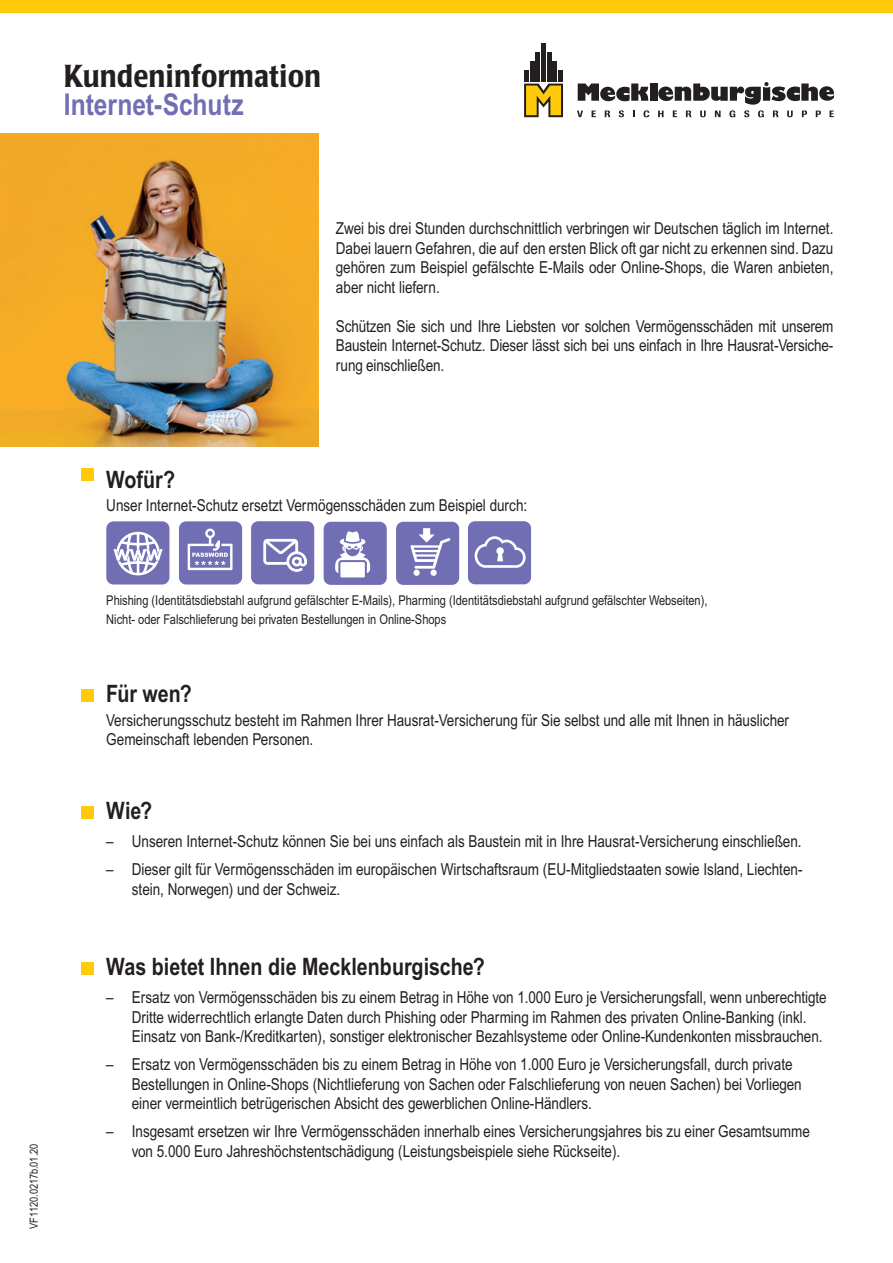
<style>
.page{position:relative;width:893px;height:1263px;background:#fff}
.page>*{position:absolute;margin:0;border:0;box-sizing:border-box;transform-origin:0 0}
.t1{font:500 condensed 31.5px "Laudatio BQ";color:#231f20}
.t2{font:700 30px "Arial Narrow MT Pro";color:#716eb3}
.t3{font:700 24px "Arial Narrow MT Pro";color:#231f20}
.t4{font:16.5px/19.5px "Arial Narrow MT Pro";color:#231f20}
.t5{font:13.5px "Arial Narrow MT Pro";color:#231f20}
.t6{font:11.25px "Arial Narrow MT Pro";color:#231f20}
</style>
<div class="page">
<img style="left:0;top:134px;width:319px;height:312px">
<div style="left:0;top:0;width:893px;height:13px;background:#feca0a"></div>
<div style="left:106px;top:521px;width:63px;height:63px;background:#716eb3;border-radius:7px"></div>
<svg style="left:113px;top:521px;width:50px;height:55px"></svg>
<div style="left:179px;top:521px;width:63px;height:63px;background:#716eb3;border-radius:7px"></div>
<svg style="left:188px;top:529px;width:45px;height:41px"></svg>
<div style="left:251px;top:521px;width:63px;height:63px;background:#716eb3;border-radius:7px"></div>
<svg style="left:263px;top:538px;width:44px;height:34px"></svg>
<div style="left:324px;top:522px;width:63px;height:63px;background:#716eb3;border-radius:7px"></div>
<svg style="left:335px;top:531px;width:35px;height:42px"></svg>
<div style="left:340px;top:561px;width:26px;height:17px;background:#fff;border-radius:2px"></div>
<div style="left:339px;top:560px;width:27px;height:19px;border:2px solid #716eb3;border-radius:2px"></div>
<div style="left:81px;top:468px;width:13px;height:13px;background:#feca0a"></div>
<div style="left:81px;top:689px;width:13px;height:13px;background:#feca0a"></div>
<div style="left:81px;top:806px;width:13px;height:13px;background:#feca0a"></div>
<div style="left:81px;top:962px;width:13px;height:13px;background:#feca0a"></div>
<div style="left:650px;top:83px;width:7px;height:18px;background:#231f20"></div>
<svg style="left:578px;top:83px;width:71px;height:19px"></svg>
<svg style="left:524px;top:84px;width:39px;height:33px"></svg>
<div style="left:524px;top:70px;width:5px;height:12px;background:#231f20"></div>
<hr style="left:530px;top:61px;width:4px;height:21px;background:#231f20">
<div style="left:535px;top:52px;width:5px;height:30px;background:#231f20"></div>
<div style="left:541px;top:43px;width:5px;height:39px;background:#231f20"></div>
<div style="left:547px;top:52px;width:5px;height:30px;background:#231f20"></div>
<hr style="left:553px;top:61px;width:4px;height:21px;background:#231f20">
<div style="left:558px;top:70px;width:5px;height:12px;background:#231f20"></div>
<svg style="left:577px;top:110px;width:6px;height:7px"></svg>
<svg style="left:592px;top:111px;width:4px;height:6px"></svg>
<svg style="left:633px;top:111px;width:2px;height:6px"></svg>
<svg style="left:605px;top:111px;width:5px;height:6px"></svg>
<svg style="left:619px;top:110px;width:5px;height:7px"></svg>
<svg style="left:643px;top:110px;width:6px;height:7px"></svg>
<svg style="left:658px;top:82px;width:176px;height:35px"></svg>
<div style="left:396px;top:522px;width:63px;height:63px;background:#716eb3;border-radius:7px"></div>
<div style="left:430px;top:570px;width:7px;height:6px;background:#fff;border-radius:50%"></div>
<div style="left:413px;top:570px;width:7px;height:6px;background:#fff;border-radius:50%"></div>
<svg style="left:410px;top:528px;width:40px;height:41px"></svg>
<div style="left:468px;top:521px;width:63px;height:63px;background:#716eb3;border-radius:7px"></div>
<svg style="left:475px;top:536px;width:51px;height:32px"></svg>
<p class="t1" style="left:64px;top:58px;width:259px">Kundeninformation</p>
<p class="t2" style="left:64px;top:87px;width:181px">Internet-Schutz</p>
<p class="t6" style="left:27px;top:1229px;width:87px;rotate:-90deg">VF1120.0217b.01.20</p>
<p class="t4" style="left:336px;top:218px;width:499px;text-align:justify">Zwei bis drei Stunden durchschnittlich verbringen wir Deutschen täglich im Internet.<br>Dabei lauern Gefahren, die auf den ersten Blick oft gar nicht zu erkennen sind. Dazu gehören zum Beispiel gefälschte E-Mails oder Online-Shops, die Waren anbieten, aber nicht liefern.</p>
<p class="t4" style="left:336px;top:316px;width:499px;text-align:justify">Schützen Sie sich und Ihre Liebsten vor solchen Vermögensschäden mit unserem Baustein Internet-Schutz. Dieser lässt sich bei uns einfach in Ihre Hausrat-Versiche&shy;rung einschließen.</p>
<p class="t3" style="left:106px;top:465px;width:70px">Wofür?</p>
<p class="t4" style="left:106px;top:496px;width:422px">Unser Internet-Schutz ersetzt Vermögensschäden zum Beispiel durch:</p>
<p class="t5" style="left:106px;top:591px;width:603px">Phishing (Identitätsdiebstahl aufgrund gefälschter E-Mails), Pharming (Identitätsdiebstahl aufgrund gefälschter Webseiten),</p>
<p class="t5" style="left:106px;top:611px;width:341px">Nicht- oder Falschlieferung bei privaten Bestellungen in Online-Shops</p>
<p class="t3" style="left:106px;top:679px;width:87px">Für wen?</p>
<p class="t4" style="left:106px;top:710px;width:684px">Versicherungsschutz besteht im Rahmen Ihrer Hausrat-Versicherung für Sie selbst und alle mit Ihnen in häuslicher<br>Gemeinschaft lebenden Personen.</p>
<p class="t3" style="left:106px;top:796px;width:48px">Wie?</p>
<p class="t4" style="left:106px;top:831px;width:697px">– Unseren Internet-Schutz können Sie bei uns einfach als Baustein mit in Ihre Hausrat-Versicherung einschließen.</p>
<p class="t4" style="left:132px;top:859px;width:672px;text-indent:-26px">– Dieser gilt für Vermögensschäden im europäischen Wirtschaftsraum (EU-Mitgliedstaaten sowie Island, Liechten&shy;stein, Norwegen) und der Schweiz.</p>
<p class="t3" style="left:106px;top:952px;width:380px">Was bietet Ihnen die Mecklenburgische?</p>
<p class="t4" style="left:132px;top:987px;width:696px;text-indent:-26px">– Ersatz von Vermögensschäden bis zu einem Betrag in Höhe von 1.000 Euro je Versicherungsfall, wenn unberechtigte<br>Dritte widerrechtlich erlangte Daten durch Phishing oder Pharming im Rahmen des privaten Online-Banking (inkl.<br>Einsatz von Bank-/Kreditkarten), sonstiger elektronischer Bezahlsysteme oder Online-Kundenkonten missbrauchen.</p>
<p class="t4" style="left:132px;top:1054px;width:671px;text-indent:-26px">– Ersatz von Vermögensschäden bis zu einem Betrag in Höhe von 1.000 Euro je Versicherungsfall, durch private<br>Bestellungen in Online-Shops (Nichtlieferung von Sachen oder Falschlieferung von neuen Sachen) bei Vorliegen einer vermeintlich betrügerischen Absicht des gewerblichen Online-Händlers.</p>
<p class="t4" style="left:132px;top:1121px;width:680px;text-indent:-26px">– Insgesamt ersetzen wir Ihre Vermögensschäden innerhalb eines Versicherungsjahres bis zu einer Gesamtsumme von 5.000 Euro Jahreshöchstentschädigung (Leistungsbeispiele siehe Rückseite).</p>
</div>
